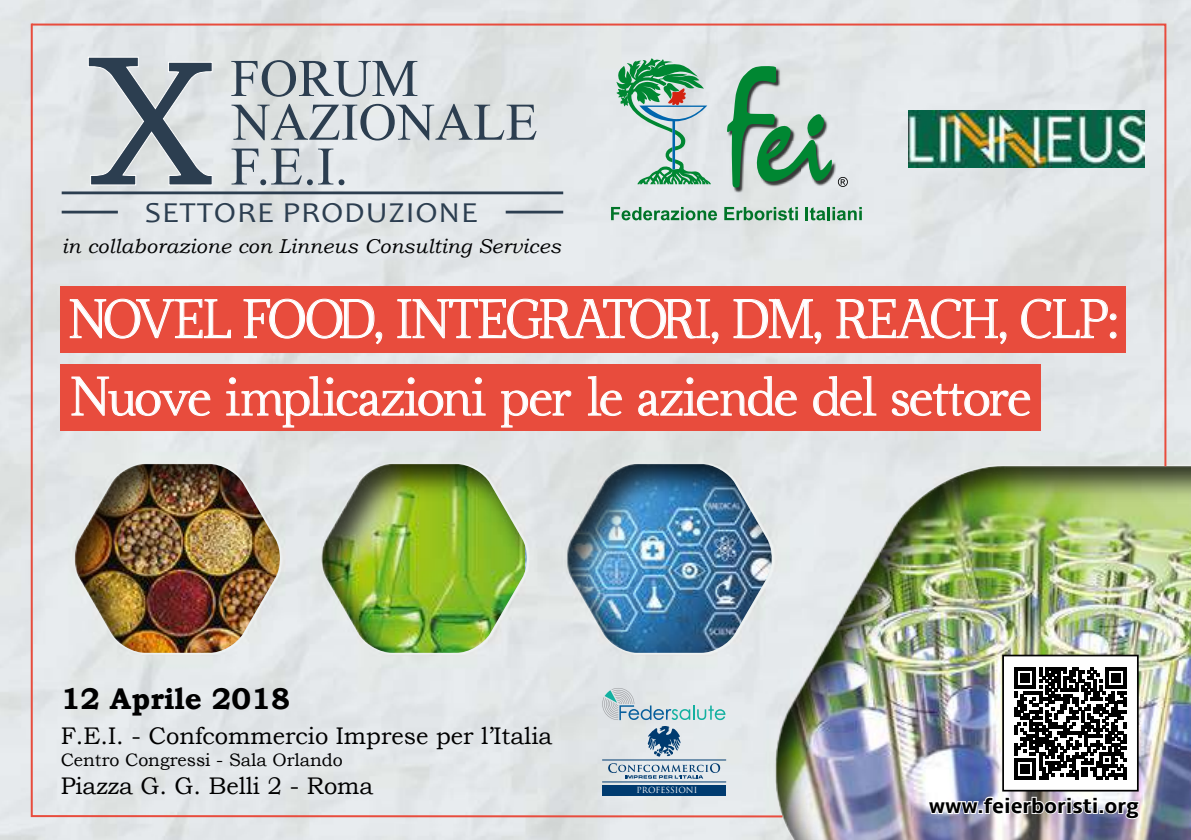
<style>
.page{position:relative;width:1191px;height:840px;background:#fff}
.page>*{position:absolute;margin:0;border:0;box-sizing:border-box;transform-origin:0 0}
.t1{font:48.8px "Ahellya";letter-spacing:-.015em;color:#fff}
.t2{font:700 30px "Bookman Old Style";color:#000}
.t3{font:29px "Candara";letter-spacing:.025em;color:#2c3e50;scale:1.11 1}
.t4{font:24px "Bookman Old Style";color:#000}
.t5{font:700 22px "Amble";color:#000}
.t6{font:italic 20px "Bookman Old Style";letter-spacing:.015em;color:#010203}
.t7{font:18px "Bookman Old Style";color:#000}
.t8{font:8.2px "Trajan Pro";color:#fff}
</style>
<div class="page">
<img style="left:0;top:0;width:1191px;height:839px">
<div style="left:1003px;top:655px;width:134px;height:135px;background:#fff"></div>
<div style="left:1002px;top:654px;width:136px;height:137px;border:2px solid #000"></div>
<svg style="left:784px;top:23px;width:383px;height:445px;background:#e2cbca"></svg>
<img style="left:30px;top:22px;width:754px;height:796px">
<svg style="left:838px;top:177px;width:10px;height:10px"></svg>
<svg style="left:616px;top:58px;width:95px;height:126px;background:#a0c6b5"></svg>
<svg style="left:611px;top:207px;width:106px;height:13px"></svg>
<svg style="left:724px;top:207px;width:74px;height:13px"></svg>
<svg style="left:805px;top:207px;width:57px;height:13px"></svg>
<img style="left:727px;top:66px;width:109px;height:126px">
<svg style="left:726px;top:66px;width:106px;height:121px;background:#8cb89f"></svg>
<svg style="left:648px;top:725px;width:33px;height:31px"></svg>
<svg style="left:608px;top:762px;width:112px;height:16px;background:#b4c4d1"></svg>
<hr style="left:602px;top:759px;width:124px;height:1px;background:#003b70">
<hr style="left:602px;top:781px;width:124px;height:1px;background:#003b70">
<div style="left:602px;top:784px;width:124px;height:10px;background:#003b70"></div>
<svg style="left:602px;top:687px;width:123px;height:32px;background:#c4d7dc"></svg>
<img style="left:908px;top:111px;width:236px;height:57px">
<div style="left:61px;top:364px;width:979px;height:66px;background:#e84c3d"></div>
<svg style="left:71px;top:376px;width:139px;height:40px"></svg>
<svg style="left:226px;top:376px;width:260px;height:51px"></svg>
<svg style="left:501px;top:390px;width:70px;height:37px"></svg>
<svg style="left:588px;top:376px;width:34px;height:40px"></svg>
<svg style="left:638px;top:376px;width:159px;height:40px"></svg>
<svg style="left:813px;top:376px;width:63px;height:40px"></svg>
<svg style="left:891px;top:383px;width:139px;height:33px"></svg>
<svg style="left:1014px;top:667px;width:112px;height:112px"></svg>
<img style="left:926px;top:794px;width:214px;height:25px">
<p class="t3" style="left:145px;top:194px;width:301px">SETTORE PRODUZIONE</p>
<p class="t6" style="left:62px;top:232px;width:500px">in collaborazione con Linneus Consulting Services</p>
<p class="t1" style="left:69px;top:287px;width:1052px">NOVEL FOOD, INTEGRATORI, DM, REACH, CLP:</p>
<p class="t1" style="left:70px;top:364px;width:962px">Nuove implicazioni per le aziende del settore</p>
<p class="t2" style="left:61px;top:676px;width:231px">12 Aprile 2018</p>
<p class="t4" style="left:61px;top:719px;width:493px">F.E.I. - Confcommercio Imprese per l’Italia</p>
<p class="t7" style="left:61px;top:747px;width:284px">Centro Congressi - Sala Orlando</p>
<p class="t4" style="left:61px;top:770px;width:314px">Piazza G. G. Belli 2 - Roma</p>
<p class="t8" style="left:636px;top:784px;width:62px">PROFESSIONI</p>
<p class="t5" style="left:928px;top:792px;width:212px">www.feierboristi.org</p>
</div>
